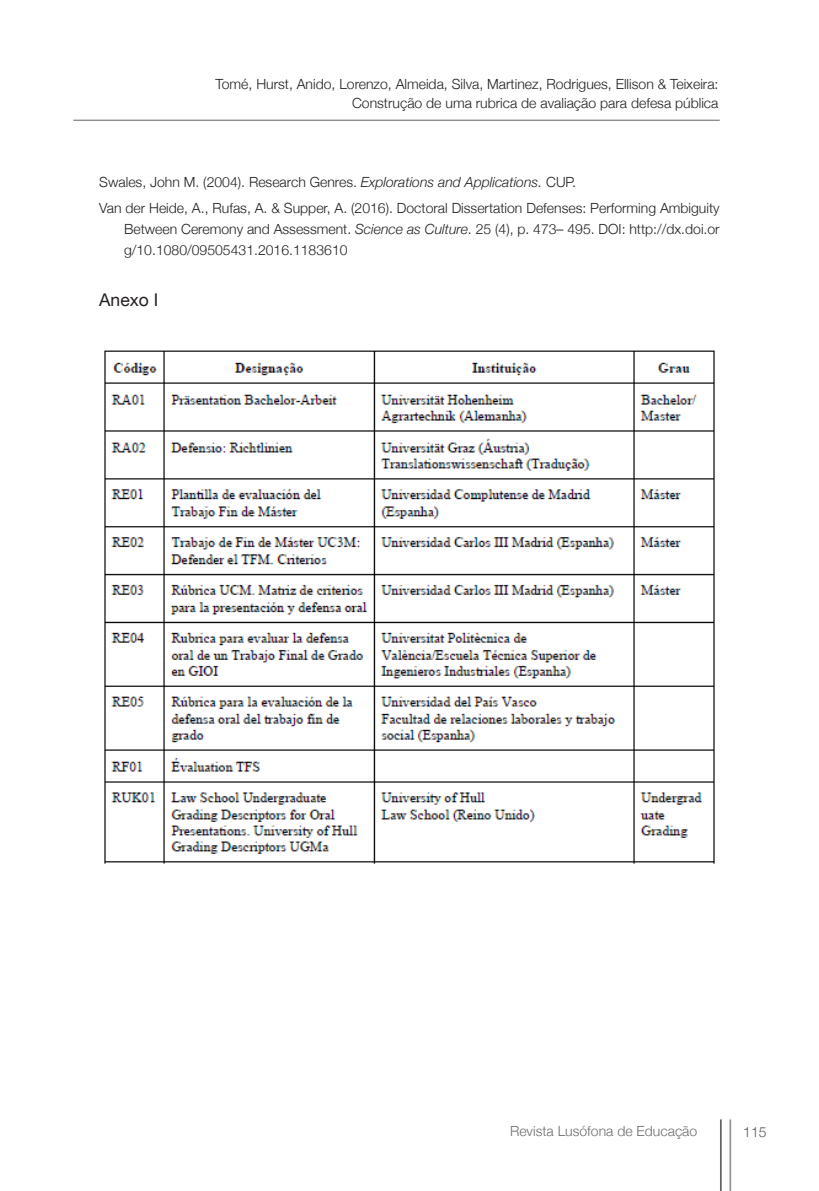
<style>
.page{position:relative;width:819px;height:1191px;background:#fff}
.page>*{position:absolute;margin:0;border:0;box-sizing:border-box;transform-origin:0 0}
.ponto{font:17.5px "Helvetica Neue";color:#231f20}
.bibliografia{font:300 14px/21px "Helvetica Neue";color:#231f20;text-align:right}
.t1{font:300 14px "Helvetica Neue";color:#6c6d70}
.t2{font:300 14px "Helvetica Neue";color:#57585a}
.s1{font-style:italic}
</style>
<div class="page">
<hr style="left:729px;top:1119px;width:2px;height:72px;background:#939598">
<hr style="left:720px;top:1119px;width:1px;height:72px;background:#636366">
<hr style="left:73px;top:120px;width:646px;height:1px;background:#636366">
<img style="left:104px;top:350px;width:611px;height:514px">
<p class="bibliografia" style="left:215px;top:74px;width:504px;line-height:19.2px">Tomé, Hurst, Anido, Lorenzo, Almeida, Silva, Martinez, Rodrigues, Ellison &amp; Teixeira:<br>Construção de uma rubrica de avaliação para defesa pública</p>
<p class="bibliografia" style="left:99px;top:171px;width:478px">Swales, John M. (2004). Research Genres. <span class="s1">Explorations and Applications.</span> CUP.</p>
<p class="bibliografia" style="left:124px;top:197px;width:597px;text-align:justify;text-indent:-25px">Van der Heide, A., Rufas, A. &amp; Supper, A. (2016). Doctoral Dissertation Defenses: Performing Ambiguity Between Ceremony and Assessment. <span class="s1">Science as Culture</span>. 25 (4), p. 473– 495. DOI: http://dx.doi.or g/10.1080/09505431.2016.1183610</p>
<p class="ponto" style="left:99px;top:289px;width:60px">Anexo I</p>
<p class="t1" style="left:510px;top:1122px;width:189px">Revista Lusófona de Educação</p>
<p class="t2" style="left:743px;top:1123px;width:25px">115</p>
</div>
